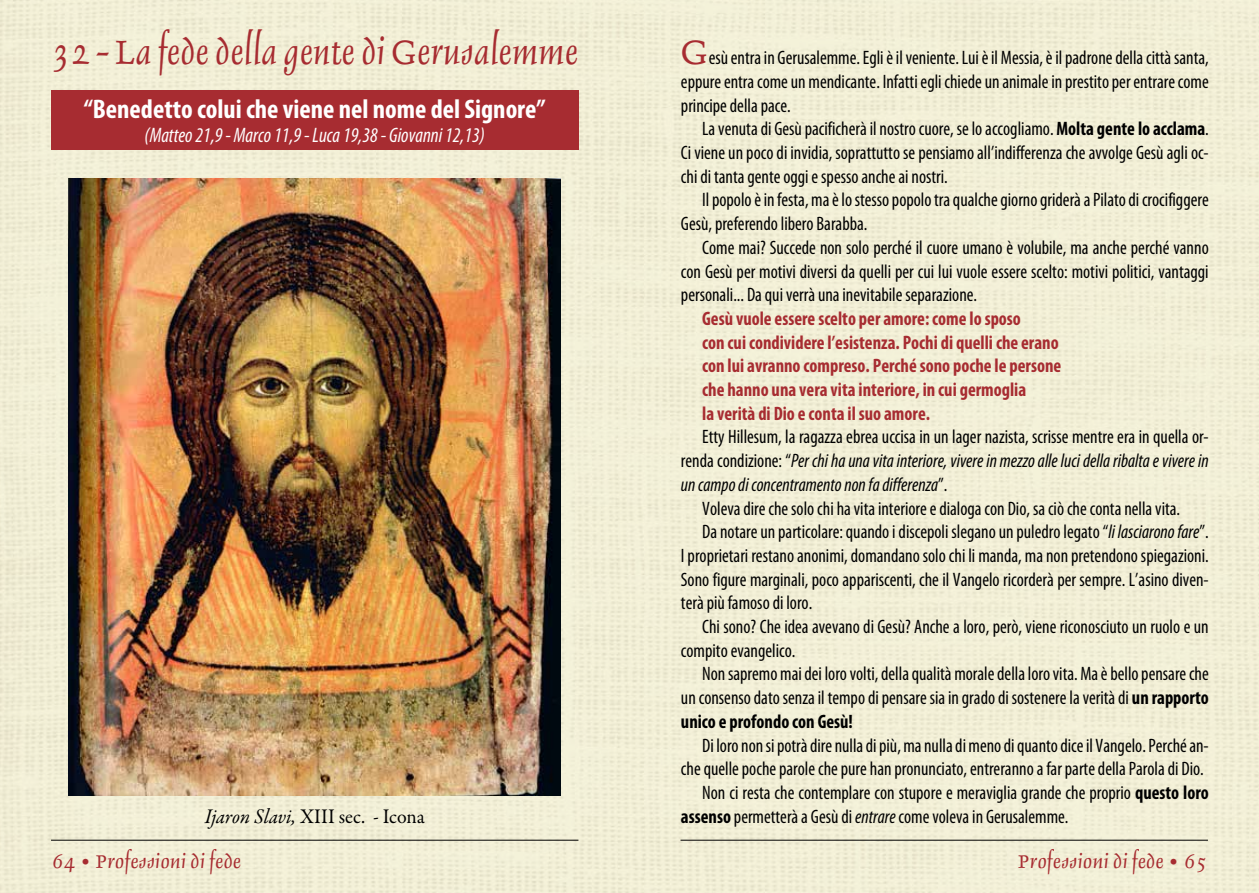
<style>
.page{position:relative;width:1259px;height:893px;background:#f2efd6}
.page>*{position:absolute;margin:0;border:0;box-sizing:border-box;transform-origin:0 0}
.t1{font:45px "Delphin I";color:#a72c31;scale:.88 1}
.t2{font:45px "Delphin I";color:#a72c31;scale:.95 1}
.t3{font:700 condensed 27px "Myriad Pro";color:#fff}
.t4{font:24.6px "Delphin I";color:#a72c31}
.t5{font:italic condensed 21px "Myriad Pro";color:#fff;scale:.95 1}
.t6{font:21px "Garamond Premr Pro";letter-spacing:.005em;color:#000;scale:.95 1}
.t7{font:condensed 19.5px/23.7px "Myriad Pro";color:#000;text-align:justify;scale:.95 1}
.t8{font:700 condensed 19.5px/23.7px "Myriad Pro";color:#a72c31;scale:.95 1}
.t9{font:italic condensed 19.5px/23.7px "Myriad Pro";color:#000;text-align:justify;scale:.95 1}
.t10{font:700 condensed 19.5px "Myriad Pro";color:#000;scale:.95 1}
.s1{font-style:italic}
.s2{font-weight:700}
.s3{font-style:normal}
</style>
<div class="page">
<hr style="left:51px;top:840px;width:527px;height:1px;background:#000">
<hr style="left:680px;top:840px;width:528px;height:1px;background:#000">
<div style="left:51px;top:90px;width:527px;height:60px;background:#a72c31"></div>
<img style="left:69px;top:179px;width:492px;height:616px">
<h1 class="t1" style="left:52px;top:29px;width:599px">32 - La fede della gente di Gerusalemme</h1>
<h2 class="t3" style="left:84px;top:94px;width:463px">“Benedetto colui che viene nel nome del Signore”</h2>
<p class="t5" style="left:145px;top:124px;width:360px">(Matteo 21,9 - Marco 11,9 - Luca 19,38 - Giovanni 12,13)</p>
<p class="t6" style="left:205px;top:803px;width:233px"><span class="s1">Ijaron Slavi,</span> XIII sec. - Icona</p>
<h1 class="t2" style="left:681px;top:29px;width:31px">G</h1>
<p class="t7" style="left:681px;top:46px;width:557px;text-indent:28px">esù entra in Gerusalemme. Egli è il veniente. Lui è il Messia, è il padrone della città santa, eppure entra come un mendicante. Infatti egli chiede un animale in prestito per entrare come principe della pace.</p>
<p class="t7" style="left:681px;top:117px;width:557px;text-indent:21px">La venuta di Gesù pacificherà il nostro cuore, se lo accogliamo. <span class="s2">Molta gente lo acclama</span>.<br>Ci viene un poco di invidia, soprattutto se pensiamo all’indifferenza che avvolge Gesù agli oc&shy;chi di tanta gente oggi e spesso anche ai nostri.</p>
<p class="t7" style="left:681px;top:189px;width:557px;text-indent:21px">Il popolo è in festa, ma è lo stesso popolo tra qualche giorno griderà a Pilato di crocifiggere<br>Gesù, preferendo libero Barabba.</p>
<p class="t7" style="left:681px;top:236px;width:557px;text-indent:21px">Come mai? Succede non solo perché il cuore umano è volubile, ma anche perché vanno con Gesù per motivi diversi da quelli per cui lui vuole essere scelto: motivi politici, vantaggi personali... Da qui verrà una inevitabile separazione.</p>
<p class="t8" style="left:702px;top:307px;width:379px">Gesù vuole essere scelto per amore: come lo sposo<br>con cui condividere l’esistenza. Pochi di quelli che erano con lui avranno compreso. Perché sono poche le persone che hanno una vera vita interiore, in cui germoglia<br>la verità di Dio e conta il suo amore.</p>
<p class="t9" style="left:681px;top:425px;width:557px;text-indent:21px"><span class="s3">Etty Hillesum, la ragazza ebrea uccisa in un lager nazista, scrisse mentre era in quella or&shy;renda condizione: “</span>Per chi ha una vita interiore, vivere in mezzo alle luci della ribalta e vivere in un campo di concentramento non fa differenza<span class="s3">”.</span></p>
<p class="t7" style="left:702px;top:497px;width:504px">Voleva dire che solo chi ha vita interiore e dialoga con Dio, sa ciò che conta nella vita.</p>
<p class="t7" style="left:702px;top:520px;width:535px">Da notare un particolare: quando i discepoli slegano un puledro legato “<span class="s1">li lasciarono fare</span>”.</p>
<p class="t7" style="left:681px;top:544px;width:557px">I proprietari restano anonimi, domandano solo chi li manda, ma non pretendono spiegazioni.</p>
<p class="t7" style="left:681px;top:568px;width:557px">Sono figure marginali, poco appariscenti, che il Vangelo ricorderà per sempre. L’asino diven-</p>
<p class="t7" style="left:681px;top:591px;width:140px">terà più famoso di loro.</p>
<p class="t7" style="left:702px;top:615px;width:535px">Chi sono? Che idea avevano di Gesù? Anche a loro, però, viene riconosciuto un ruolo e un</p>
<p class="t7" style="left:681px;top:639px;width:122px">compito evangelico.</p>
<p class="t7" style="left:702px;top:662px;width:535px">Non sapremo mai dei loro volti, della qualità morale della loro vita. Ma è bello pensare che</p>
<p class="t7" style="left:681px;top:686px;width:557px">un consenso dato senza il tempo di pensare sia in grado di sostenere la verità di <span class="s2">un rapporto</span></p>
<p class="t10" style="left:681px;top:711px;width:182px">unico e profondo con Gesù!</p>
<p class="t7" style="left:702px;top:734px;width:535px">Di loro non si potrà dire nulla di più, ma nulla di meno di quanto dice il Vangelo. Perché an-</p>
<p class="t7" style="left:681px;top:757px;width:552px">che quelle poche parole che pure han pronunciato, entreranno a far parte della Parola di Dio.</p>
<p class="t7" style="left:702px;top:781px;width:535px">Non ci resta che contemplare con stupore e meraviglia grande che proprio <span class="s2">questo loro</span></p>
<p class="t7" style="left:681px;top:805px;width:409px"><span class="s2">assenso</span> permetterà a Gesù di <span class="s1">entrare</span> come voleva in Gerusalemme.</p>
<p class="t4" style="left:52px;top:849px;width:191px">64 • Professioni di fede</p>
<p class="t4" style="left:1018px;top:849px;width:191px">Professioni di fede • 65</p>
</div>
